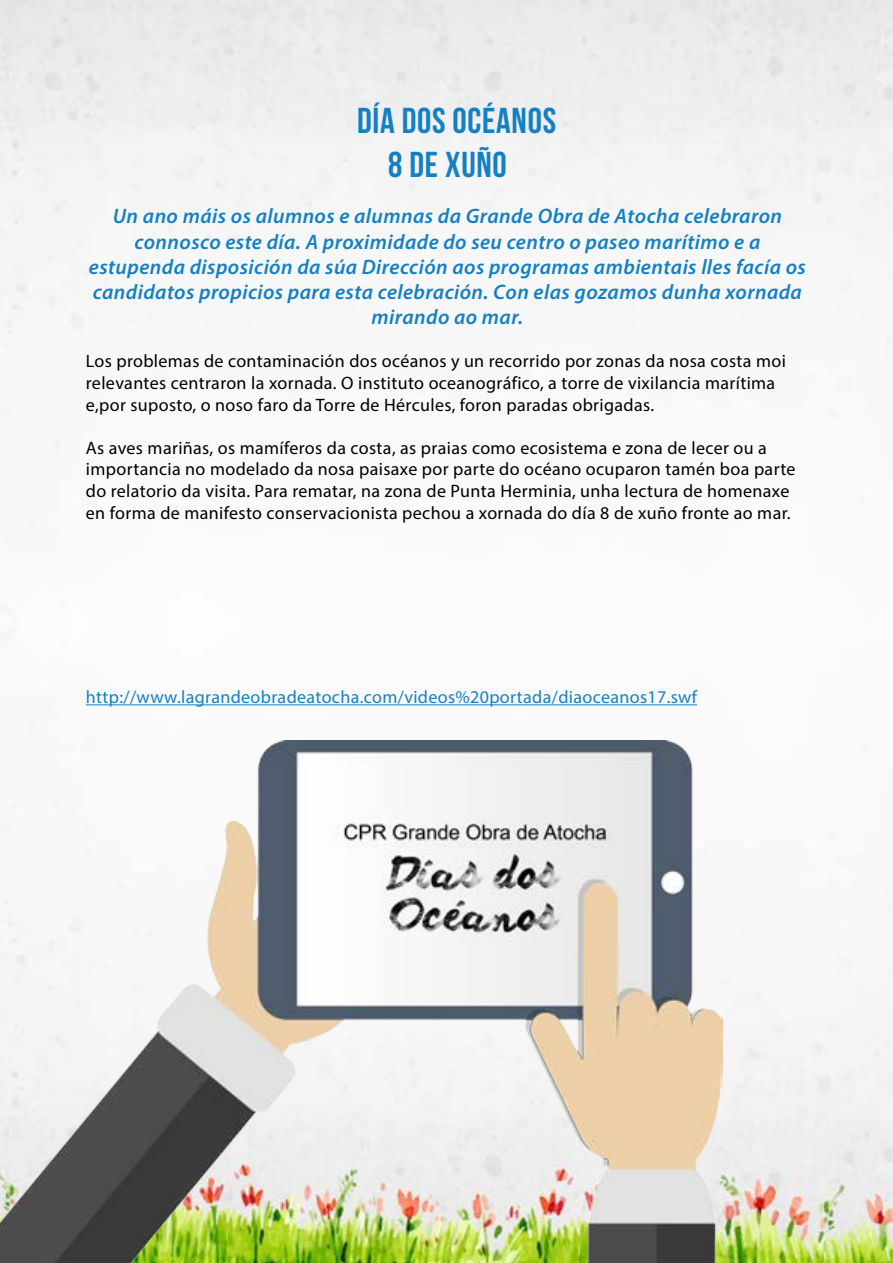
<style>
.page{position:relative;width:893px;height:1263px;background:#fff}
.page>*{position:absolute;margin:0;border:0;box-sizing:border-box;transform-origin:0 0}
.t1{font:36px/43.2px "Bebas Neue";letter-spacing:.02em;color:#1480c4;text-align:center}
.t2{font:italic 600 21px/25.2px "Myriad Pro";letter-spacing:.02em;color:#1480c4;text-align:center}
.t3{font:18px/21.6px "Myriad Pro";letter-spacing:.02em;color:#000}
.t4{font:18px "Myriad Pro";letter-spacing:.02em;color:#1480c4}
</style>
<div class="page">
<img style="left:0;top:0;width:893px;height:1263px">
<img style="left:0;top:740px;width:722px;height:523px">
<hr style="left:86px;top:704px;width:611px;height:1px;background:#1480c4">
<h1 class="t1" style="left:357px;top:99px;width:200px">DÍA DOS OCÉANOS<br>8 DE XUÑO</h1>
<p class="t2" style="left:89px;top:203px;width:718px">Un ano máis os alumnos e alumnas da Grande Obra de Atocha celebraron connosco este día. A proximidade do seu centro o paseo marítimo e a estupenda disposición da súa Dirección aos programas ambientais lles facía os candidatos propicios para esta celebración. Con elas gozamos dunha xornada mirando ao mar.</p>
<p class="t3" style="left:86px;top:350px;width:701px">Los problemas de contaminación dos océanos y un recorrido por zonas da nosa costa moi relevantes centraron la xornada. O instituto oceanográfico, a torre de vixilancia marítima e,por suposto, o noso faro da Torre de Hércules, foron paradas obrigadas.</p>
<p class="t3" style="left:86px;top:437px;width:711px">As aves mariñas, os mamíferos da costa, as praias como ecosistema e zona de lecer ou a importancia no modelado da nosa paisaxe por parte do océano ocuparon tamén boa parte do relatorio da visita. Para rematar, na zona de Punta Herminia, unha lectura de homenaxe en forma de manifesto conservacionista pechou a xornada do día 8 de xuño fronte ao mar.</p>
<p class="t4" style="left:86px;top:686px;width:613px">http://www.lagrandeobradeatocha.com/videos%20portada/diaoceanos17.swf</p>
</div>
